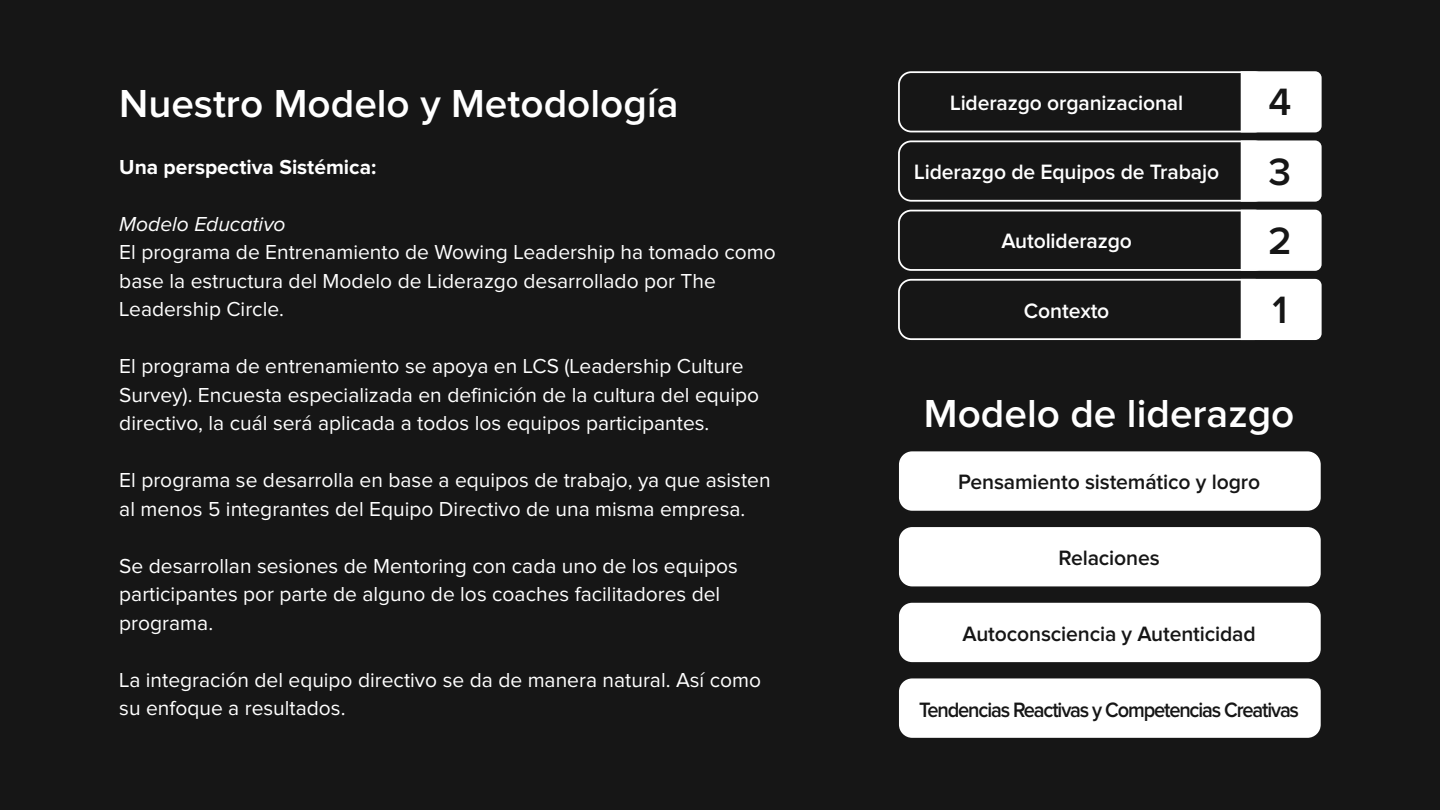
<style>
.page{position:relative;width:1440px;height:810px;background:#161616}
.page>*{position:absolute;margin:0;border:0;box-sizing:border-box;transform-origin:0 0}
.t1{font:600 40.5px "Proxima Nova";color:#fff}
.t2{font:600 39.53px "Proxima Nova";color:#161616}
.t3{font:600 21.52px "Proxima Nova";letter-spacing:-.005em;color:#fff}
.t4{font:600 21.52px "Proxima Nova";letter-spacing:-.005em;color:#161616}
.t5{font:600 21.52px "Proxima Nova";letter-spacing:-.055em;color:#161616;scale:.93 1}
.t6{font:21px/28.5px "Proxima Nova";color:#fff}
.t7{font:700 21px "Proxima Nova";color:#fff}
.t8{font:italic 21px "Proxima Nova";color:#fff}
</style>
<div class="page">
<div style="left:898px;top:71px;width:370px;height:61px;border:2px solid #fff;border-radius:12px"></div>
<div style="left:1240px;top:71px;width:82px;height:62px;background:#fff"></div>
<div style="left:898px;top:140px;width:370px;height:62px;border:2px solid #fff;border-radius:12px"></div>
<div style="left:1240px;top:140px;width:82px;height:62px;background:#fff"></div>
<div style="left:898px;top:210px;width:370px;height:61px;border:2px solid #fff;border-radius:12px"></div>
<div style="left:1240px;top:209px;width:82px;height:62px;background:#fff"></div>
<div style="left:898px;top:279px;width:370px;height:61px;border:2px solid #fff;border-radius:12px"></div>
<div style="left:1240px;top:278px;width:82px;height:63px;background:#fff"></div>
<div style="left:899px;top:451px;width:422px;height:60px;background:#fff;border-radius:13px"></div>
<div style="left:899px;top:527px;width:422px;height:59px;background:#fff;border-radius:13px"></div>
<div style="left:899px;top:603px;width:422px;height:59px;background:#fff;border-radius:13px"></div>
<div style="left:899px;top:678px;width:422px;height:60px;background:#fff;border-radius:13px"></div>
<h1 class="t1" style="left:119px;top:85px;width:561px">Nuestro Modelo y Metodología</h1>
<p class="t3" style="left:950px;top:93px;width:235px">Liderazgo organizacional</p>
<h2 class="t2" style="left:1269px;top:84px;width:24px">4</h2>
<p class="t3" style="left:914px;top:162px;width:306px">Liderazgo de Equipos de Trabajo</p>
<h2 class="t2" style="left:1269px;top:153px;width:24px">3</h2>
<p class="t7" style="left:119px;top:157px;width:259px">Una perspectiva Sistémica:</p>
<p class="t8" style="left:119px;top:214px;width:168px">Modelo Educativo</p>
<p class="t6" style="left:119px;top:239px;width:658px">El programa de Entrenamiento de Wowing Leadership ha tomado como base la estructura del Modelo de Liderazgo desarrollado por The<br>Leadership Circle.</p>
<p class="t6" style="left:119px;top:353px;width:641px">El programa de entrenamiento se apoya en LCS (Leadership Culture<br>Survey). Encuesta especializada en definición de la cultura del equipo directivo, la cuál será aplicada a todos los equipos participantes.</p>
<p class="t6" style="left:119px;top:467px;width:653px">El programa se desarrolla en base a equipos de trabajo, ya que asisten al menos 5 integrantes del Equipo Directivo de una misma empresa.</p>
<p class="t6" style="left:119px;top:553px;width:620px">Se desarrollan sesiones de Mentoring con cada uno de los equipos participantes por parte de alguno de los coaches facilitadores del programa.</p>
<p class="t6" style="left:119px;top:667px;width:643px">La integración del equipo directivo se da de manera natural. Así como su enfoque a resultados.</p>
<p class="t3" style="left:1001px;top:231px;width:132px">Autoliderazgo</p>
<h2 class="t2" style="left:1268px;top:223px;width:25px">2</h2>
<p class="t3" style="left:1024px;top:301px;width:87px">Contexto</p>
<h2 class="t2" style="left:1272px;top:292px;width:17px">1</h2>
<h1 class="t1" style="left:924px;top:395px;width:372px">Modelo de liderazgo</h1>
<p class="t4" style="left:958px;top:472px;width:303px">Pensamiento sistemático y logro</p>
<p class="t4" style="left:1059px;top:548px;width:103px">Relaciones</p>
<p class="t4" style="left:963px;top:624px;width:295px">Autoconsciencia y Autenticidad</p>
<p class="t5" style="left:919px;top:700px;width:410px">Tendencias Reactivas y Competencias Creativas</p>
</div>
